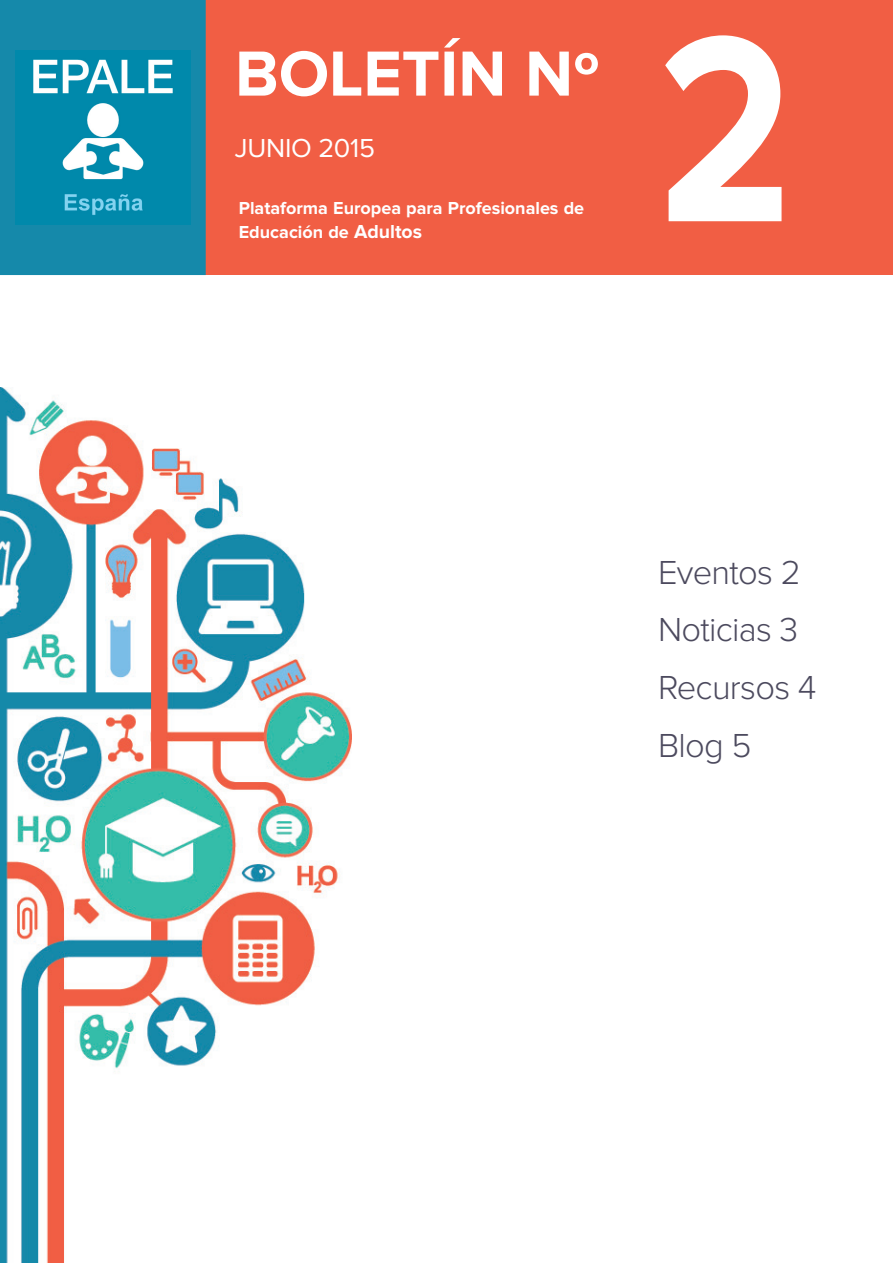
<style>
.page{position:relative;width:893px;height:1263px;background:#fff}
.page>*{position:absolute;margin:0;border:0;box-sizing:border-box;transform-origin:0 0}
.Titulo_portada{font:700 274.5px "Proxima Nova";color:#fff;scale:.82 1}
.Titulo_portada-2{font:700 66px "Proxima Nova";color:#fff}
.Encabezado_Recursos{font:300 34.5px "Proxima Nova";letter-spacing:-.02em;color:#4c4a5e}
.EPALE___Eencabezado{font:300 34.5px "Proxima Nova";letter-spacing:-.02em;color:#4c4a5e}
.EPALE___Encabezado_E{font:300 34.5px "Proxima Nova";letter-spacing:-.02em;color:#4c4a5e}
.t1{font:27px "Proxima Nova";letter-spacing:-.01em;color:#fff}
.Titulo{font:700 18px "Proxima Nova";color:#fff}
.s1{font-size:19.5px}
</style>
<div class="page">
<img style="left:0;top:387px;width:351px;height:876px">
<div style="left:0;top:0;width:893px;height:275px;background:#f15e44"></div>
<div style="left:0;top:0;width:206px;height:275px;background:#1589aa"></div>
<img style="left:15px;top:50px;width:176px;height:175px">
<p class="Titulo_portada-2" style="left:235px;top:43px;width:366px">BOLETÍN Nº</p>
<p class="t1" style="left:235px;top:135px;width:142px">JUNIO 2015</p>
<p class="Titulo" style="left:239px;top:200px;width:347px">Plataforma Europea para Profesionales de</p>
<p class="Titulo" style="left:239px;top:223px;width:185px">Educación de <span class="s1">Adultos</span></p>
<p class="Titulo_portada" style="left:658px;top:4px;width:166px">2</p>
<p class="EPALE___Encabezado_E" style="left:658px;top:556px;width:144px">Eventos 2</p>
<p class="EPALE___Eencabezado" style="left:658px;top:614px;width:142px">Noticias 3</p>
<p class="Encabezado_Recursos" style="left:658px;top:672px;width:160px">Recursos 4</p>
<p class="Encabezado_Recursos" style="left:658px;top:729px;width:95px">Blog 5</p>
</div>
